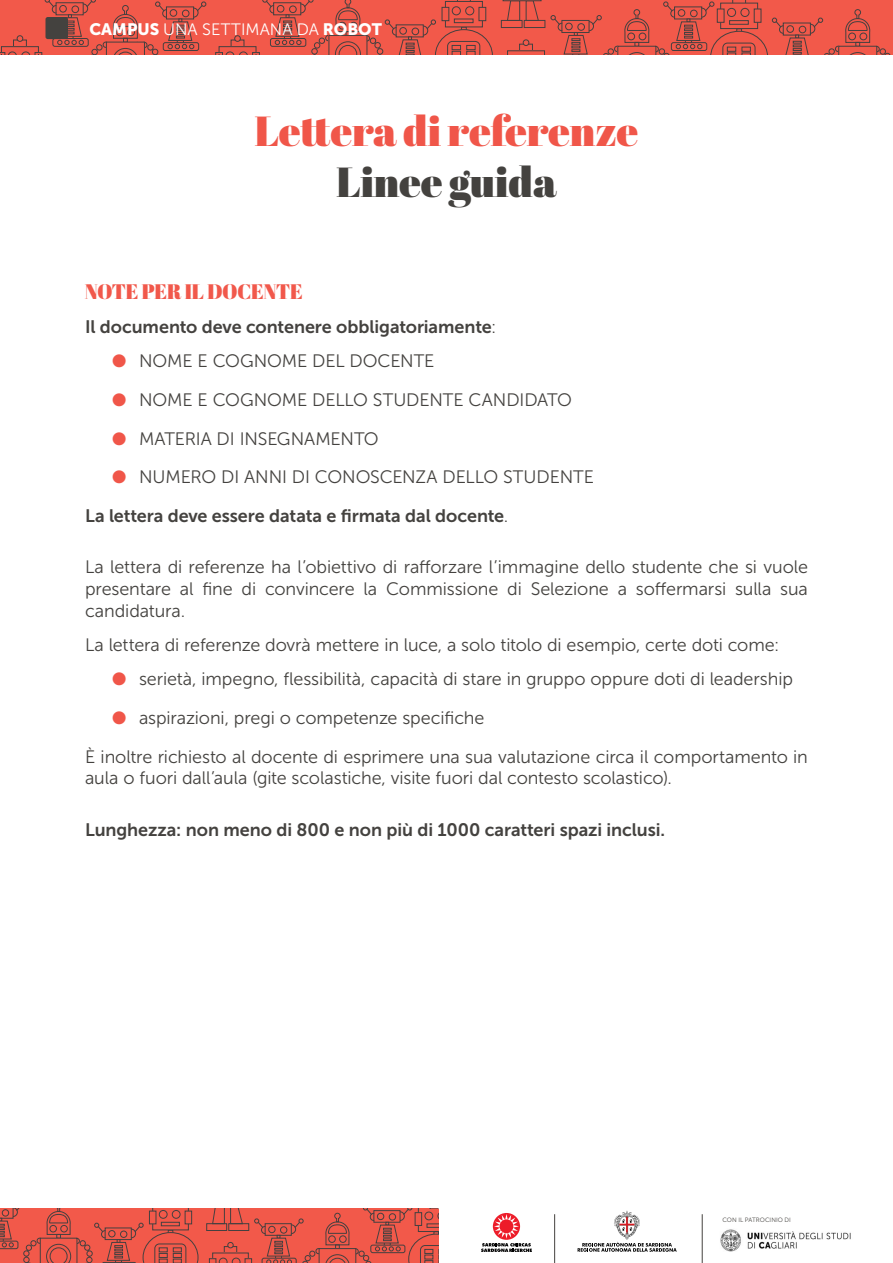
<style>
.page{position:relative;width:893px;height:1263px;background:#fff}
.page>*{position:absolute;margin:0;border:0;box-sizing:border-box;transform-origin:0 0}
.t1{font:900 42px "Abril Display";color:#f05649}
.t2{font:900 42px "Abril Display";color:#44423f}
.t3{font:900 21px "Abril Display";color:#f1584b}
.t4{font:18px/21.6px "Museo Sans 300";letter-spacing:-.005em;color:#44423f;text-align:justify}
.t5{font:18px "Museo Sans 700";letter-spacing:-.005em;color:#44423f}
.t6{font:16.5px "Museo Sans 300";color:#fff}
.t7{font:6.3px "Museo Sans 300";letter-spacing:.01em;color:#44423f}
.s1{font-family:"Museo Sans 900"}
.s2{font-family:"Museo Sans 300"}
.s3{color:#f05649}
</style>
<div class="page">
<svg style="left:0;top:0;width:206px;height:54px;background:#da5548"></svg>
<svg style="left:215px;top:0;width:278px;height:55px;background:#dc5548"></svg>
<svg style="left:501px;top:0;width:392px;height:54px;background:#dc5548"></svg>
<svg style="left:0;top:1209px;width:198px;height:54px;background:#d85548"></svg>
<svg style="left:206px;top:1209px;width:233px;height:54px;background:#d75548"></svg>
<div style="left:45px;top:17px;width:23px;height:22px;background:#44423f;border-radius:2px"></div>
<svg style="left:481px;top:1213px;width:51px;height:39px"></svg>
<hr style="left:554px;top:1214px;width:1px;height:49px;background:#44423f">
<hr style="left:702px;top:1214px;width:1px;height:49px;background:#44423f">
<svg style="left:578px;top:1210px;width:99px;height:42px"></svg>
<img style="left:720px;top:1229px;width:131px;height:23px">
<p class="t6" style="left:89px;top:21px;width:294px"><span class="s1">CAMPUS</span> UNA SETTIMANA DA <span class="s1">ROBOT</span></p>
<h1 class="t1" style="left:255px;top:102px;width:385px">Lettera di referenze</h1>
<h1 class="t2" style="left:337px;top:152px;width:221px">Linee guida</h1>
<p class="t3" style="left:85px;top:276px;width:219px">NOTE PER IL DOCENTE</p>
<p class="t5" style="left:85px;top:317px;width:413px">Il documento deve contenere obbligatoriamente<span class="s2">:</span></p>
<p class="t4" style="left:112px;top:350px;width:324px"><span class="s3">●</span> NOME E COGNOME DEL DOCENTE</p>
<p class="t4" style="left:112px;top:389px;width:461px"><span class="s3">●</span> NOME E COGNOME DELLO STUDENTE CANDIDATO</p>
<p class="t4" style="left:112px;top:428px;width:268px"><span class="s3">●</span> MATERIA DI INSEGNAMENTO</p>
<p class="t4" style="left:112px;top:466px;width:483px"><span class="s3">●</span> NUMERO DI ANNI DI CONOSCENZA DELLO STUDENTE</p>
<p class="t5" style="left:85px;top:505px;width:425px">La lettera deve essere datata e firmata dal docente<span class="s2">.</span></p>
<p class="t4" style="left:85px;top:557px;width:724px">La lettera di referenze ha l’obiettivo di rafforzare l’immagine dello studente che si vuole presentare al fine di convincere la Commissione di Selezione a soffermarsi sulla sua candidatura.</p>
<p class="t4" style="left:85px;top:634px;width:696px">La lettera di referenze dovrà mettere in luce, a solo titolo di esempio, certe doti come:</p>
<p class="t4" style="left:112px;top:668px;width:682px"><span class="s3">●</span> serietà, impegno, flessibilità, capacità di stare in gruppo oppure doti di leadership</p>
<p class="t4" style="left:85px;top:699px;width:724px;line-height:38.5px;text-indent:27px"><span class="s3">●</span> aspirazioni, pregi o competenze specifiche<br>È inoltre richiesto al docente di esprimere una sua valutazione circa il comportamento in</p>
<p class="t4" style="left:85px;top:767px;width:588px">aula o fuori dall’aula (gite scolastiche, visite fuori dal contesto scolastico).</p>
<p class="t5" style="left:85px;top:820px;width:582px">Lunghezza: non meno di 800 e non più di 1000 caratteri spazi inclusi.</p>
<p class="t7" style="left:722px;top:1216px;width:70px">CON IL PATROCINIO DI</p>
</div>
